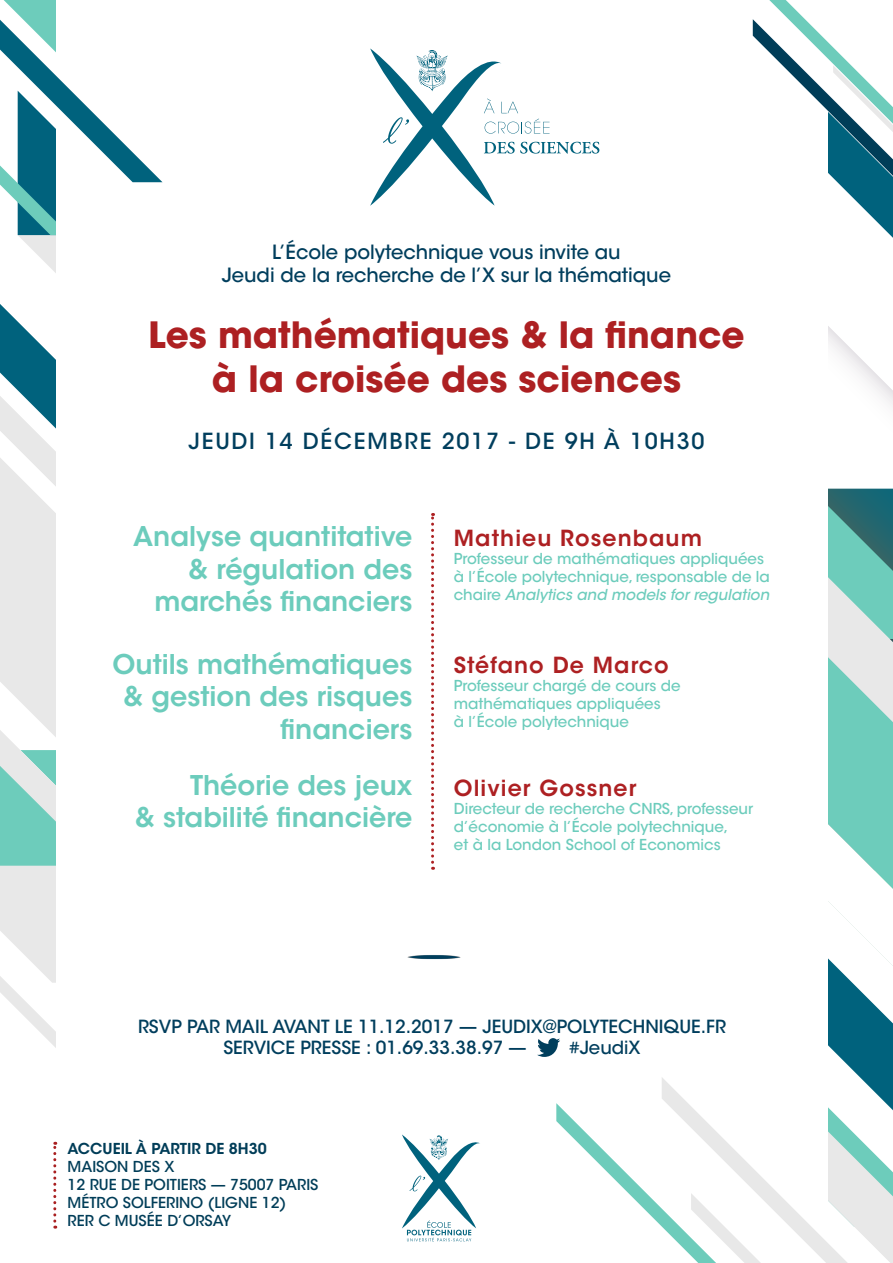
<style>
.page{position:relative;width:893px;height:1263px;background:#fff}
.page>*{position:absolute;margin:0;border:0;box-sizing:border-box;transform-origin:0 0}
.t1{font:700 36px "ITC Avant Garde Std";color:#ad2022}
.t2{font:600 27px/32.4px "ITC Avant Garde Std";color:#6cccbc;text-align:right}
.t3{font:600 22.05px "ITC Avant Garde Std";letter-spacing:.05em;color:#ad2022}
.t4{font:500 22.05px "ITC Avant Garde Std";letter-spacing:.08em;color:#003e5d}
.t5{font:500 19.5px/22.5px "ITC Avant Garde Std";color:#003e5d;text-align:center}
.t6{font:500 18px "ITC Avant Garde Std";color:#003e5d}
.t7{font:500 15px/18px "ITC Avant Garde Std";color:#6cccbc}
.t8{font:500 15px/18px "ITC Avant Garde Std";color:#003d58}
.s1{font-style:italic}
.s2{font-weight:600}
</style>
<div class="page">
<svg style="left:0;top:983px;width:56px;height:65px"></svg>
<svg style="left:0;top:730px;width:56px;height:253px;fill:#e8e8e8"></svg>
<svg style="left:0;top:750px;width:4px;height:116px"></svg>
<svg style="left:4px;top:581px;width:52px;height:308px;fill:#e8e8e8"></svg>
<svg style="left:828px;top:842px;width:65px;height:235px"></svg>
<svg style="left:828px;top:347px;width:65px;height:495px"></svg>
<svg style="left:402px;top:1134px;width:78px;height:107px"></svg>
<svg style="left:662px;top:1077px;width:231px;height:26px"></svg>
<svg style="left:556px;top:1103px;width:337px;height:160px"></svg>
<svg style="left:0;top:0;width:163px;height:581px"></svg>
<svg style="left:769px;top:0;width:80px;height:347px"></svg>
<svg style="left:753px;top:19px;width:140px;height:326px"></svg>
<svg style="left:431px;top:513px;width:3px;height:357px"></svg>
<svg style="left:537px;top:1038px;width:23px;height:19px"></svg>
<img style="left:407px;top:955px;width:54px;height:5px">
<svg style="left:53px;top:1142px;width:3px;height:86px"></svg>
<svg style="left:370px;top:48px;width:230px;height:158px"></svg>
<p class="t5" style="left:222px;top:241px;width:451px">L’École polytechnique vous invite au<br>Jeudi de la recherche de l’X sur la thématique</p>
<p class="t1" style="left:148px;top:312px;width:598px">Les mathématiques &amp; la finance</p>
<p class="t1" style="left:212px;top:355px;width:471px">à la croisée des sciences</p>
<p class="t4" style="left:188px;top:427px;width:517px">JEUDI 14 DÉCEMBRE 2017 - DE 9H À 10H30</p>
<p class="t2" style="left:133px;top:520px;width:281px">Analyse quantitative &amp; régulation des marchés financiers</p>
<p class="t2" style="left:113px;top:648px;width:301px">Outils mathématiques</p>
<p class="t2" style="left:123px;top:680px;width:291px">&amp; gestion des risques financiers</p>
<p class="t2" style="left:190px;top:769px;width:224px">Théorie des jeux</p>
<p class="t2" style="left:135px;top:801px;width:279px">&amp; stabilité financière</p>
<p class="t3" style="left:454px;top:524px;width:250px">Mathieu Rosenbaum</p>
<p class="t7" style="left:454px;top:549px;width:318px">Professeur de mathématiques appliquées à l’École polytechnique, responsable de la chaire <span class="s1">Analytics and models for regulation</span></p>
<p class="t3" style="left:454px;top:651px;width:216px">Stéfano De Marco</p>
<p class="t7" style="left:454px;top:677px;width:228px">Professeur chargé de cours de mathématiques appliquées</p>
<p class="t7" style="left:454px;top:713px;width:177px">à l’École polytechnique</p>
<p class="t3" style="left:454px;top:773px;width:184px">Olivier Gossner</p>
<p class="t7" style="left:454px;top:799px;width:301px">Directeur de recherche CNRS, professeur d’économie à l’École polytechnique,</p>
<p class="t7" style="left:454px;top:835px;width:268px">et à la London School of Economics</p>
<p class="t6" style="left:138px;top:1015px;width:589px">RSVP PAR MAIL AVANT LE 11.12.2017 — JEUDIX@POLYTECHNIQUE.FR</p>
<p class="t6" style="left:223px;top:1036px;width:305px">SERVICE PRESSE : 01.69.33.38.97 —</p>
<p class="t6" style="left:569px;top:1036px;width:73px">#JeudiX</p>
<p class="t8" style="left:68px;top:1139px;width:252px"><span class="s2">ACCUEIL À PARTIR DE 8H30<br></span>MAISON DES X<br>12 RUE DE POITIERS — 75007 PARIS<br>MÉTRO SOLFERINO (LIGNE 12)</p>
<p class="t8" style="left:68px;top:1211px;width:165px">RER C MUSÉE D’ORSAY</p>
</div>
